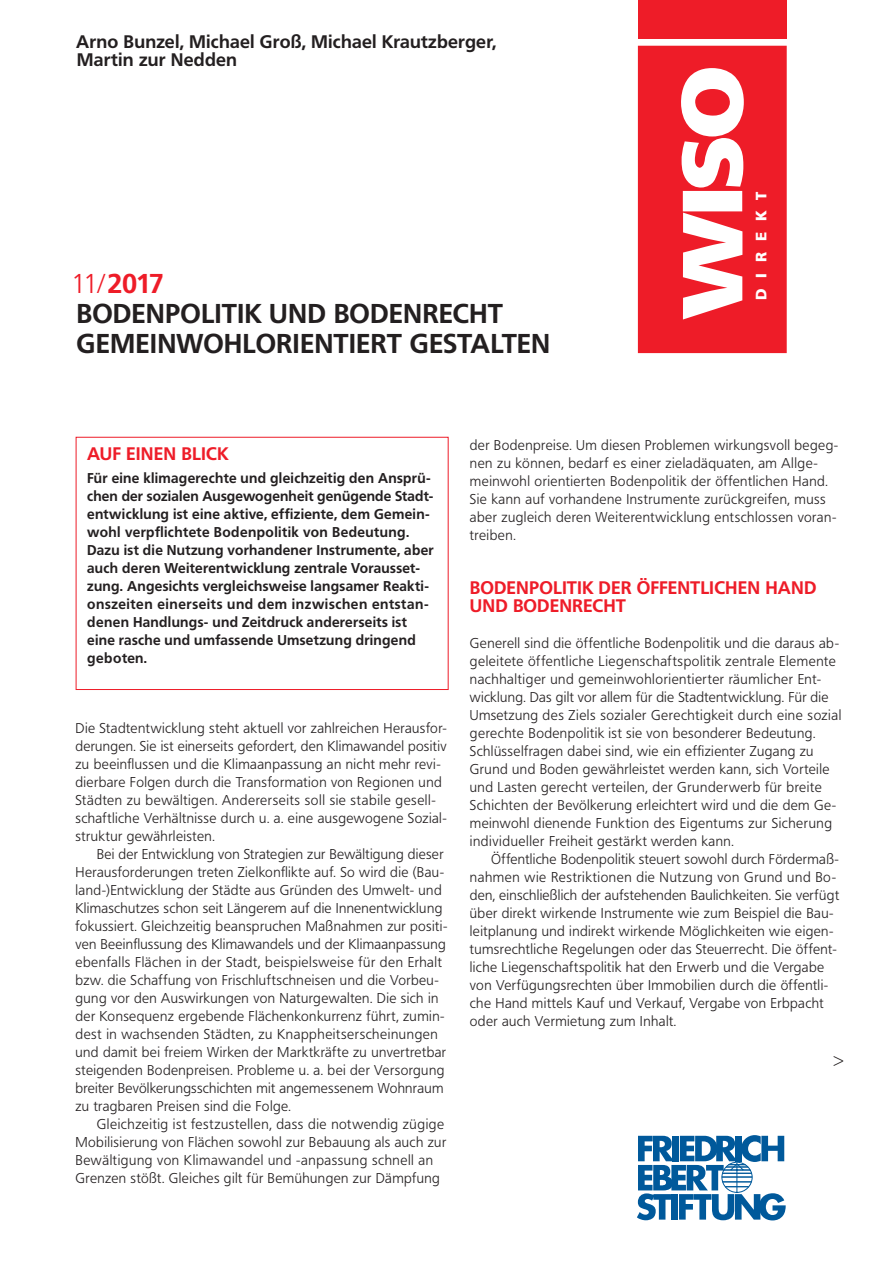
<style>
.page{position:relative;width:893px;height:1263px;background:#fff}
.page>*{position:absolute;margin:0;border:0;box-sizing:border-box;transform-origin:0 0}
.t1{font:700 27px/30px "Frutiger BQ";letter-spacing:.005em;color:#231f20}
.t2{font:700 18px/18px "Frutiger BQ";letter-spacing:.01em;color:#231f20}
.t3{font:700 18px/18px "Frutiger BQ";letter-spacing:.005em;color:#ee1c28}
.t4{font:900 15px "Frutiger BQ";letter-spacing:.73em;color:#fff}
.t5{font:300 14.1px/18px "Frutiger BQ";letter-spacing:.03em;color:#231f20}
.t6{font:700 14.1px/18px "Frutiger BQ";letter-spacing:.02em;color:#231f20}
.s1{font-weight:300;color:#ee1c28}
.s2{color:#ee1c28}
</style>
<div class="page">
<div style="left:76px;top:437px;width:373px;height:253px;border:1px solid #ee1c28"></div>
<svg style="left:637px;top:1135px;width:149px;height:85px"></svg>
<div style="left:638px;top:0;width:149px;height:39px;background:#ee1c28"></div>
<svg style="left:638px;top:46px;width:149px;height:307px;fill:#ee1c28"></svg>
<p class="t2" style="left:76px;top:33px;width:422px">Arno Bunzel, Michael Groß, Michael Krautzberger,<br>Martin zur Nedden</p>
<h1 class="t1" style="left:72px;top:269px;width:480px"><span class="s1">11/</span> <span class="s2">2017<br></span>BODENPOLITIK UND BODENRECHT<br>GEMEINWOHLORIENTIERT GESTALTEN</h1>
<p class="t4" style="left:752px;top:300px;width:111px;rotate:-90deg">DIREKT</p>
<p class="t3" style="left:87px;top:445px;width:143px">AUF EINEN BLICK</p>
<p class="t6" style="left:87px;top:469px;width:348px">Für eine klimagerechte und gleichzeitig den Ansprü&shy;chen der sozialen Ausgewogenheit genügende Stadt&shy;entwicklung ist eine aktive, effiziente, dem Gemein&shy;wohl verpflichtete Bodenpolitik von Bedeutung.<br>Dazu ist die Nutzung vorhandener Instrumente, aber auch deren Weiterentwicklung zentrale Vorausset&shy;zung. Angesichts vergleichsweise langsamer Reakti&shy;onszeiten einerseits und dem inzwischen entstan&shy;denen Handlungs- und Zeitdruck andererseits ist eine rasche und umfassende Umsetzung dringend geboten.</p>
<p class="t5" style="left:75px;top:719px;width:373px">Die Stadtentwicklung steht aktuell vor zahlreichen Herausfor&shy;derungen. Sie ist einerseits gefordert, den Klimawandel positiv zu beeinflussen und die Klimaanpassung an nicht mehr revi&shy;dierbare Folgen durch die Transformation von Regionen und Städten zu bewältigen. Andererseits soll sie stabile gesell&shy;schaftliche Verhältnisse durch u. a. eine ausgewogene Sozial&shy;struktur gewährleisten.</p>
<p class="t5" style="left:75px;top:845px;width:373px;text-indent:21px">Bei der Entwicklung von Strategien zur Bewältigung dieser Herausforderungen treten Zielkonflikte auf. So wird die (Bau&shy;land-)Entwicklung der Städte aus Gründen des Umwelt- und Klimaschutzes schon seit Längerem auf die Innenentwicklung fokussiert. Gleichzeitig beanspruchen Maßnahmen zur positi&shy;ven Beeinflussung des Klimawandels und der Klimaanpassung ebenfalls Flächen in der Stadt, beispielsweise für den Erhalt bzw. die Schaffung von Frischluftschneisen und die Vorbeu&shy;gung vor den Auswirkungen von Naturgewalten. Die sich in der Konsequenz ergebende Flächenkonkurrenz führt, zumin&shy;dest in wachsenden Städten, zu Knappheitserscheinungen und damit bei freiem Wirken der Marktkräfte zu unvertretbar steigenden Bodenpreisen. Probleme u. a. bei der Versorgung breiter Bevölkerungsschichten mit angemessenem Wohnraum zu tragbaren Preisen sind die Folge.</p>
<p class="t5" style="left:75px;top:1115px;width:372px;text-indent:21px">Gleichzeitig ist festzustellen, dass die notwendig zügige Mobilisierung von Flächen sowohl zur Bebauung als auch zur Bewältigung von Klimawandel und -anpassung schnell an Grenzen stößt. Gleiches gilt für Bemühungen zur Dämpfung</p>
<p class="t5" style="left:470px;top:436px;width:370px">der Bodenpreise. Um diesen Problemen wirkungsvoll begeg&shy;nen zu können, bedarf es einer zieladäquaten, am Allge&shy;meinwohl orientierten Bodenpolitik der öffentlichen Hand.<br>Sie kann auf vorhandene Instrumente zurückgreifen, muss aber zugleich deren Weiterentwicklung entschlossen voran&shy;treiben.</p>
<p class="t3" style="left:470px;top:579px;width:348px">BODENPOLITIK DER ÖFFENTLICHEN HAND<br>UND BODENRECHT</p>
<p class="t5" style="left:470px;top:634px;width:373px">Generell sind die öffentliche Bodenpolitik und die daraus ab&shy;geleitete öffentliche Liegenschaftspolitik zentrale Elemente nachhaltiger und gemeinwohlorientierter räumlicher Ent&shy;wicklung. Das gilt vor allem für die Stadtentwicklung. Für die Umsetzung des Ziels sozialer Gerechtigkeit durch eine sozial gerechte Bodenpolitik ist sie von besonderer Bedeutung.<br>Schlüsselfragen dabei sind, wie ein effizienter Zugang zu Grund und Boden gewährleistet werden kann, sich Vorteile und Lasten gerecht verteilen, der Grunderwerb für breite Schichten der Bevölkerung erleichtert wird und die dem Ge&shy;meinwohl dienende Funktion des Eigentums zur Sicherung individueller Freiheit gestärkt werden kann.</p>
<p class="t5" style="left:470px;top:850px;width:371px;text-indent:21px">Öffentliche Bodenpolitik steuert sowohl durch Fördermaß&shy;nahmen wie Restriktionen die Nutzung von Grund und Bo&shy;den, einschließlich der aufstehenden Baulichkeiten. Sie verfügt über direkt wirkende Instrumente wie zum Beispiel die Bau&shy;leitplanung und indirekt wirkende Möglichkeiten wie eigen&shy;tumsrechtliche Regelungen oder das Steuerrecht. Die öffent&shy;liche Liegenschaftspolitik hat den Erwerb und die Vergabe von Verfügungsrechten über Immobilien durch die öffentli&shy;che Hand mittels Kauf und Verkauf, Vergabe von Erbpacht oder auch Vermietung zum Inhalt.</p>
<p class="t5" style="left:834px;top:1052px;width:11px">&gt;</p>
</div>
